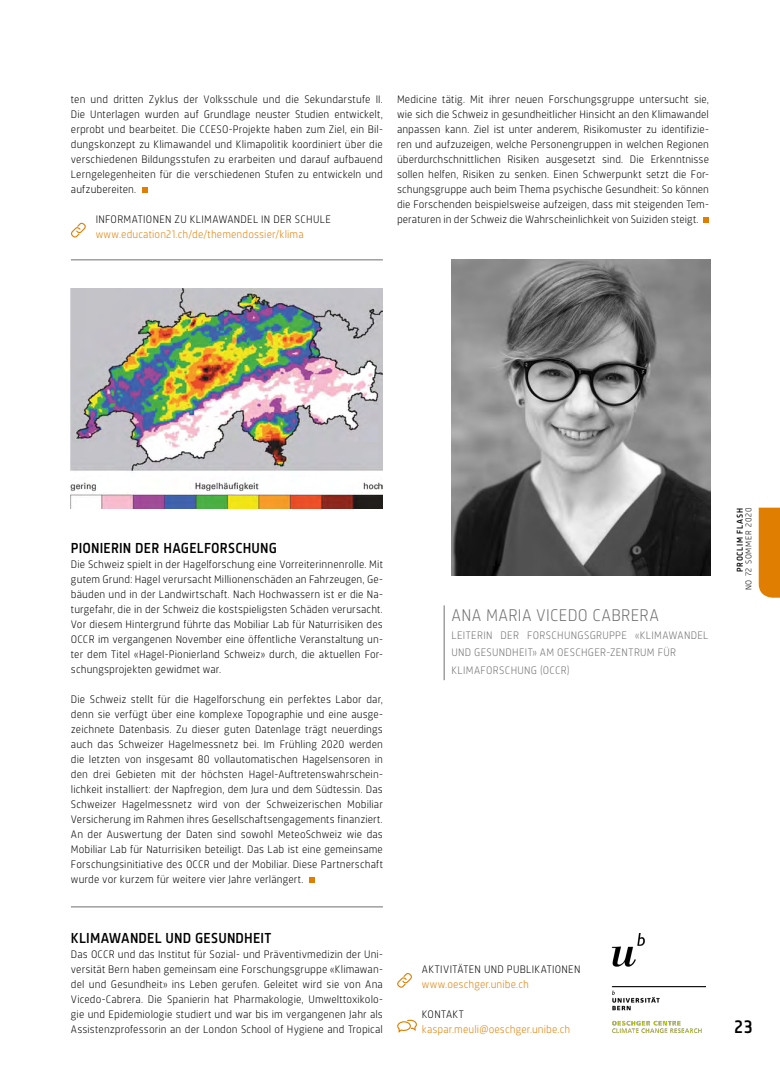
<style>
.page{position:relative;width:780px;height:1081px;background:#fff}
.page>*{position:absolute;margin:0;border:0;box-sizing:border-box;transform-origin:0 0}
.t1{font:500 18.75px "Sinews Sans Pro";color:#000}
.t2{font:300 17.5px "Sinews Sans Pro";letter-spacing:.02em;color:#706f6f}
.t3{font:500 15px "Sinews Sans Pro";letter-spacing:.01em;color:#000}
.t4{font:300 11.25px/15px "Sinews Sans Pro";letter-spacing:.01em;color:#000;text-align:justify}
.t5{font:300 11.25px/17.5px "Sinews Sans Pro";letter-spacing:.025em;color:#706f6f}
.t6{font:300 11.25px "Sinews Sans Pro";letter-spacing:.01em;color:#df7e00}
.t7{font:300 11.25px "Sinews Sans Pro";letter-spacing:.03em;color:#000}
.t8{font:300 8.75px "Sinews Sans Pro";letter-spacing:.09em;color:#000}
.t9{font:500 8.75px "Sinews Sans Pro";letter-spacing:.09em;color:#000}
</style>
<div class="page">
<svg style="left:758px;top:508px;width:22px;height:90px;background:#e0850e"></svg>
<svg style="left:142px;top:187px;width:6px;height:6px"></svg>
<svg style="left:71px;top:223px;width:15px;height:15px"></svg>
<svg style="left:309px;top:877px;width:6px;height:6px"></svg>
<img style="left:611px;top:934px;width:94px;height:99px">
<svg style="left:397px;top:1019px;width:20px;height:14px"></svg>
<svg style="left:703px;top:217px;width:6px;height:6px"></svg>
<img style="left:451px;top:259px;width:259px;height:316px">
<img style="left:71px;top:288px;width:312px;height:220px">
<hr style="left:444px;top:605px;width:1px;height:75px;background:#706f6f">
<svg style="left:397px;top:973px;width:15px;height:15px"></svg>
<hr style="left:71px;top:906px;width:312px;height:1px;background:#706f6f">
<hr style="left:71px;top:260px;width:312px;height:1px;background:#706f6f">
<p class="t4" style="left:71px;top:91px;width:313px">ten und dritten Zyklus der Volksschule und die Sekundarstufe II.<br>Die Unterlagen wurden auf Grundlage neuster Studien entwickelt, erprobt und bearbeitet. Die CCESO-Projekte haben zum Ziel, ein Bil&shy;dungskonzept zu Klimawandel und Klimapolitik koordiniert über die verschiedenen Bildungsstufen zu erarbeiten und darauf aufbauend Lerngelegenheiten für die verschiedenen Stufen zu entwickeln und aufzubereiten.</p>
<p class="t4" style="left:96px;top:211px;width:237px">INFORMATIONEN ZU KLIMAWANDEL IN DER SCHULE</p>
<p class="t6" style="left:96px;top:228px;width:209px">www.education21.ch/de/themendossier/klima</p>
<p class="t4" style="left:397px;top:91px;width:313px">Medicine tätig. Mit ihrer neuen Forschungsgruppe untersucht sie, wie sich die Schweiz in gesundheitlicher Hinsicht an den Klimawandel anpassen kann. Ziel ist unter anderem, Risikomuster zu identifizie&shy;ren und aufzuzeigen, welche Personengruppen in welchen Regionen überdurchschnittlichen Risiken ausgesetzt sind. Die Erkenntnisse sollen helfen, Risiken zu senken. Einen Schwerpunkt setzt die For&shy;schungsgruppe auch beim Thema psychische Gesundheit: So können die Forschenden beispielsweise aufzeigen, dass mit steigenden Tem&shy;peraturen in der Schweiz die Wahrscheinlichkeit von Suiziden steigt.</p>
<h3 class="t3" style="left:71px;top:539px;width:208px">PIONIERIN DER HAGELFORSCHUNG</h3>
<p class="t4" style="left:71px;top:556px;width:313px">Die Schweiz spielt in der Hagelforschung eine Vorreiterinnenrolle. Mit gutem Grund: Hagel verursacht Millionenschäden an Fahrzeugen, Ge&shy;bäuden und in der Landwirtschaft. Nach Hochwassern ist er die Na&shy;turgefahr, die in der Schweiz die kostspieligsten Schäden verursacht.<br>Vor diesem Hintergrund führte das Mobiliar Lab für Naturrisiken des OCCR im vergangenen November eine öffentliche Veranstaltung un&shy;ter dem Titel «Hagel-Pionierland Schweiz» durch, die aktuellen For&shy;schungsprojekten gewidmet war.</p>
<p class="t4" style="left:71px;top:691px;width:313px">Die Schweiz stellt für die Hagelforschung ein perfektes Labor dar, denn sie verfügt über eine komplexe Topographie und eine ausge&shy;zeichnete Datenbasis. Zu dieser guten Datenlage trägt neuerdings auch das Schweizer Hagelmessnetz bei. Im Frühling 2020 werden die letzten von insgesamt 80 vollautomatischen Hagelsensoren in den drei Gebieten mit der höchsten Hagel-Auftretenswahrschein&shy;lichkeit installiert: der Napfregion, dem Jura und dem Südtessin. Das Schweizer Hagelmessnetz wird von der Schweizerischen Mobiliar Versicherung im Rahmen ihres Gesellschaftsengagements finanziert.<br>An der Auswertung der Daten sind sowohl MeteoSchweiz wie das Mobiliar Lab für Naturrisiken beteiligt. Das Lab ist eine gemeinsame Forschungsinitiative des OCCR und der Mobiliar. Diese Partnerschaft wurde vor kurzem für weitere vier Jahre verlängert.</p>
<h3 class="t3" style="left:71px;top:929px;width:202px">KLIMAWANDEL UND GESUNDHEIT</h3>
<p class="t4" style="left:71px;top:946px;width:313px">Das OCCR und das Institut für Sozial- und Präventivmedizin der Uni&shy;versität Bern haben gemeinsam eine Forschungsgruppe «Klimawan&shy;del und Gesundheit» ins Leben gerufen. Geleitet wird sie von Ana Vicedo-Cabrera. Die Spanierin hat Pharmakologie, Umwelttoxikolo&shy;gie und Epidemiologie studiert und war bis im vergangenen Jahr als Assistenzprofessorin an der London School of Hygiene and Tropical</p>
<h2 class="t2" style="left:451px;top:606px;width:209px">ANA MARIA VICEDO CABRERA</h2>
<p class="t5" style="left:451px;top:626px;width:258px">LEITERIN DER FORSCHUNGSGRUPPE «KLIMAWANDEL<br>UND GESUNDHEIT» AM OESCHGER-ZENTRUM FÜR<br>KLIMAFORSCHUNG (OCCR)</p>
<p class="t9" style="left:734px;top:572px;width:66px;rotate:-90deg">PROCLIM FLASH</p>
<p class="t8" style="left:743px;top:590px;width:84px;rotate:-90deg">NO 72 SOMMER 2020</p>
<p class="t4" style="left:422px;top:961px;width:160px">AKTIVITÄTEN UND PUBLIKATIONEN</p>
<p class="t6" style="left:422px;top:978px;width:108px">www.oeschger.unibe.ch</p>
<p class="t7" style="left:422px;top:1008px;width:44px">KONTAKT</p>
<p class="t6" style="left:422px;top:1023px;width:150px">kaspar.meuli@oeschger.unibe.ch</p>
<h1 class="t1" style="left:734px;top:1016px;width:20px">23</h1>
</div>
